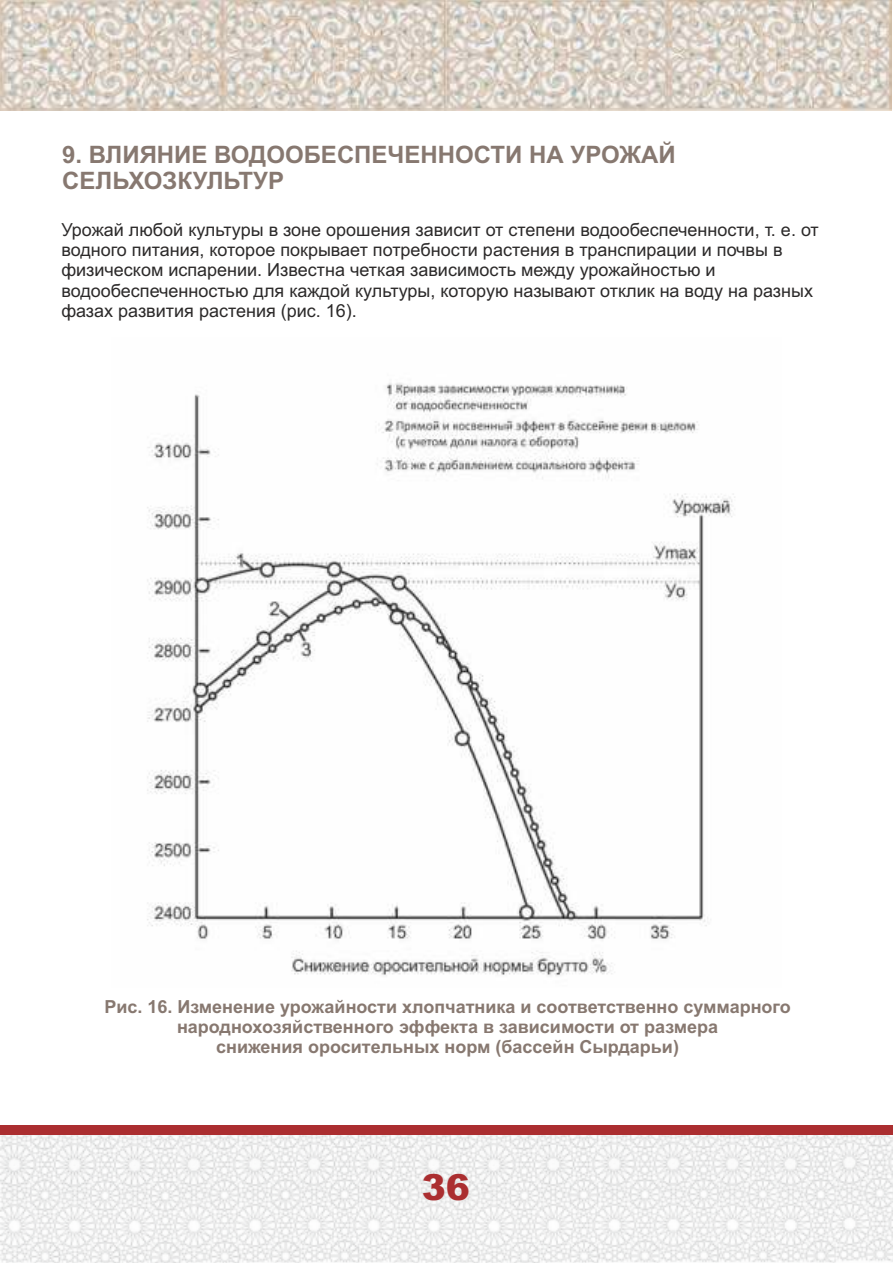
<style>
.page{position:relative;width:893px;height:1263px;background:#fff}
.page>*{position:absolute;margin:0;border:0;box-sizing:border-box;transform-origin:0 0}
.t1{font:900 36px "Arial";color:#ab2e30}
.t2{font:700 24px/26.8px "Arial";color:#877870}
.t3{font:18px/20.1px "Arial";color:#2b2929}
.t4{font:700 18px/20.1px "Arial";color:#877870;text-align:center}
</style>
<div class="page">
<img style="left:0;top:1134px;width:893px;height:129px">
<div style="left:0;top:1125px;width:893px;height:9px;background:#ab2e30"></div>
<img style="left:147px;top:383px;width:588px;height:593px">
<img style="left:0;top:0;width:892px;height:111px">
<h2 class="t2" style="left:62px;top:143px;width:615px">9. ВЛИЯНИЕ ВОДООБЕСПЕЧЕННОСТИ НА УРОЖАЙ<br>СЕЛЬХОЗКУЛЬТУР</h2>
<p class="t3" style="left:61px;top:222px;width:759px">Урожай любой культуры в зоне орошения зависит от степени водообеспеченности, т. е. от водного питания, которое покрывает потребности растения в транспирации и почвы в физическом испарении. Известна четкая зависимость между урожайностью и водообеспеченностью для каждой культуры, которую называют отклик на воду на разных фазах развития растения (рис. 16).</p>
<p class="t4" style="left:104px;top:998px;width:688px">Рис. 16. Изменение урожайности хлопчатника и соответственно суммарного народнохозяйственного эффекта в зависимости от размера<br>снижения оросительных норм (бассейн Сырдарьи)</p>
<h1 class="t1" style="left:422px;top:1174px;width:50px">36</h1>
</div>
